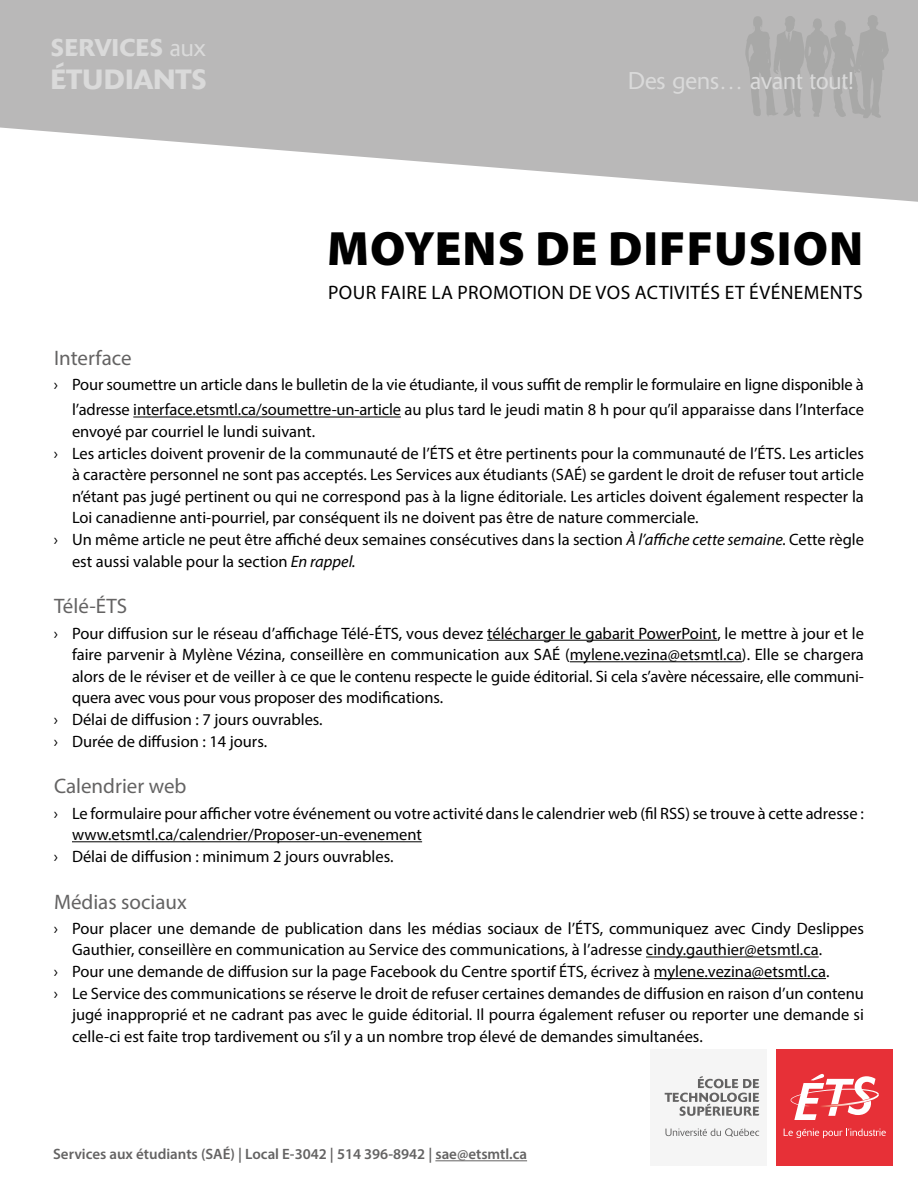
<style>
.page{position:relative;width:918px;height:1188px;background:#fff}
.page>*{position:absolute;margin:0;border:0;box-sizing:border-box;transform-origin:0 0}
.t1{font:900 48.45px "Myriad Pro";letter-spacing:.02em;color:#000}
.t2{font:500 27.6px "Delta";color:#dadada}
.t3{font:300 24px "Delta";color:#dadada}
.t4{font:500 24px "Delta";letter-spacing:.02em;color:#dadada}
.t5{font:21px "Myriad Pro";color:#646363}
.t6{font:19.5px "Myriad Pro";letter-spacing:.02em;color:#000}
.t7{font:16.5px/25.2px "Myriad Pro";color:#000;text-align:right}
.t8{font:600 15px "Myriad Pro";color:#646363}
.s1{font-weight:300}
.s2{font-style:italic}
</style>
<div class="page">
<hr style="left:133px;top:417px;width:268px;height:1px;background:#000">
<hr style="left:487px;top:640px;width:230px;height:1px;background:#000">
<hr style="left:570px;top:661px;width:172px;height:1px;background:#000">
<hr style="left:72px;top:841px;width:350px;height:1px;background:#000">
<hr style="left:646px;top:957px;width:173px;height:1px;background:#000">
<hr style="left:654px;top:978px;width:172px;height:1px;background:#000">
<svg style="left:0;top:0;width:918px;height:202px;fill:#b9b8b8"></svg>
<svg style="left:745px;top:15px;width:144px;height:103px"></svg>
<hr style="left:435px;top:1160px;width:92px;height:1px;background:#646363">
<div style="left:776px;top:1049px;width:117px;height:117px;background:#e73037"></div>
<svg style="left:790px;top:1074px;width:89px;height:46px"></svg>
<svg style="left:784px;top:1128px;width:102px;height:10px"></svg>
<div style="left:650px;top:1049px;width:117px;height:117px;background:#f5f5f5"></div>
<svg style="left:665px;top:1128px;width:94px;height:9px"></svg>
<svg style="left:665px;top:1076px;width:94px;height:40px"></svg>
<h3 class="t4" style="left:51px;top:33px;width:157px">SERVICES <span class="s1">aux</span></h3>
<h2 class="t2" style="left:51px;top:62px;width:157px">ÉTUDIANTS</h2>
<h3 class="t3" style="left:628px;top:66px;width:228px">Des gens… avant tout!</h3>
<h1 class="t1" style="left:327px;top:221px;width:537px">MOYENS DE DIFFUSION</h1>
<p class="t6" style="left:328px;top:280px;width:536px">POUR FAIRE LA PROMOTION DE VOS ACTIVITÉS ET ÉVÉNEMENTS</p>
<p class="t5" style="left:54px;top:345px;width:79px">Interface</p>
<p class="t7" style="left:54px;top:372px;width:812px">› Pour soumettre un article dans le bulletin de la vie étudiante, il vous suffit de remplir le formulaire en ligne disponible à l’adresse interface.etsmtl.ca/soumettre-un-article au plus tard le jeudi matin 8 h pour qu’il apparaisse dans l’Interface</p>
<p class="t7" style="left:72px;top:419px;width:245px">envoyé par courriel le lundi suivant.</p>
<p class="t7" style="left:54px;top:440px;width:812px">› Les articles doivent provenir de la communauté de l’ÉTS et être pertinents pour la communauté de l’ÉTS. Les articles</p>
<p class="t7" style="left:72px;top:462px;width:794px">à caractère personnel ne sont pas acceptés. Les Services aux étudiants (SAÉ) se gardent le droit de refuser tout article</p>
<p class="t7" style="left:72px;top:483px;width:793px">n’étant pas jugé pertinent ou qui ne correspond pas à la ligne éditoriale. Les articles doivent également respecter la</p>
<p class="t7" style="left:72px;top:505px;width:628px">Loi canadienne anti-pourriel, par conséquent ils ne doivent pas être de nature commerciale.</p>
<p class="t7" style="left:54px;top:527px;width:812px">› Un même article ne peut être affiché deux semaines consécutives dans la section <span class="s2">À l’affiche cette semaine.</span> Cette règle</p>
<p class="t7" style="left:72px;top:548px;width:285px">est aussi valable pour la section <span class="s2">En rappel.</span></p>
<p class="t5" style="left:54px;top:593px;width:75px">Télé-ÉTS</p>
<p class="t7" style="left:54px;top:620px;width:812px">› Pour diffusion sur le réseau d’affichage Télé-ÉTS, vous devez télécharger le gabarit PowerPoint, le mettre à jour et le</p>
<p class="t7" style="left:72px;top:642px;width:793px">faire parvenir à Mylène Vézina, conseillère en communication aux SAÉ (mylene.vezina@etsmtl.ca). Elle se chargera</p>
<p class="t7" style="left:72px;top:663px;width:793px">alors de le réviser et de veiller à ce que le contenu respecte le guide éditorial. Si cela s’avère nécessaire, elle communi-</p>
<p class="t7" style="left:72px;top:685px;width:373px">quera avec vous pour vous proposer des modifications.</p>
<p class="t7" style="left:54px;top:707px;width:270px">› Délai de diffusion : 7 jours ouvrables.</p>
<p class="t7" style="left:54px;top:728px;width:215px">› Durée de diffusion : 14 jours.</p>
<p class="t5" style="left:54px;top:773px;width:134px">Calendrier web</p>
<p class="t7" style="left:54px;top:800px;width:811px">› Le formulaire pour afficher votre événement ou votre activité dans le calendrier web (fil RSS) se trouve à cette adresse :</p>
<p class="t7" style="left:72px;top:822px;width:352px">www.etsmtl.ca/calendrier/Proposer-un-evenement</p>
<p class="t7" style="left:54px;top:843px;width:341px">› Délai de diffusion : minimum 2 jours ouvrables.</p>
<p class="t5" style="left:54px;top:889px;width:134px">Médias sociaux</p>
<p class="t7" style="left:54px;top:915px;width:811px">› Pour placer une demande de publication dans les médias sociaux de l’ÉTS, communiquez avec Cindy Deslippes</p>
<p class="t7" style="left:72px;top:937px;width:752px">Gauthier, conseillère en communication au Service des communications, à l’adresse cindy.gauthier@etsmtl.ca.</p>
<p class="t7" style="left:54px;top:959px;width:777px">› Pour une demande de diffusion sur la page Facebook du Centre sportif ÉTS, écrivez à mylene.vezina@etsmtl.ca.</p>
<p class="t7" style="left:54px;top:980px;width:812px">› Le Service des communications se réserve le droit de refuser certaines demandes de diffusion en raison d’un contenu</p>
<p class="t7" style="left:72px;top:1002px;width:794px">jugé inapproprié et ne cadrant pas avec le guide éditorial. Il pourra également refuser ou reporter une demande si</p>
<p class="t7" style="left:72px;top:1023px;width:632px">celle-ci est faite trop tardivement ou s’il y a un nombre trop élevé de demandes simultanées.</p>
<p class="t8" style="left:53px;top:1145px;width:476px">Services aux étudiants (SAÉ) | Local E-3042 | 514 396-8942 | sae@etsmtl.ca</p>
</div>
